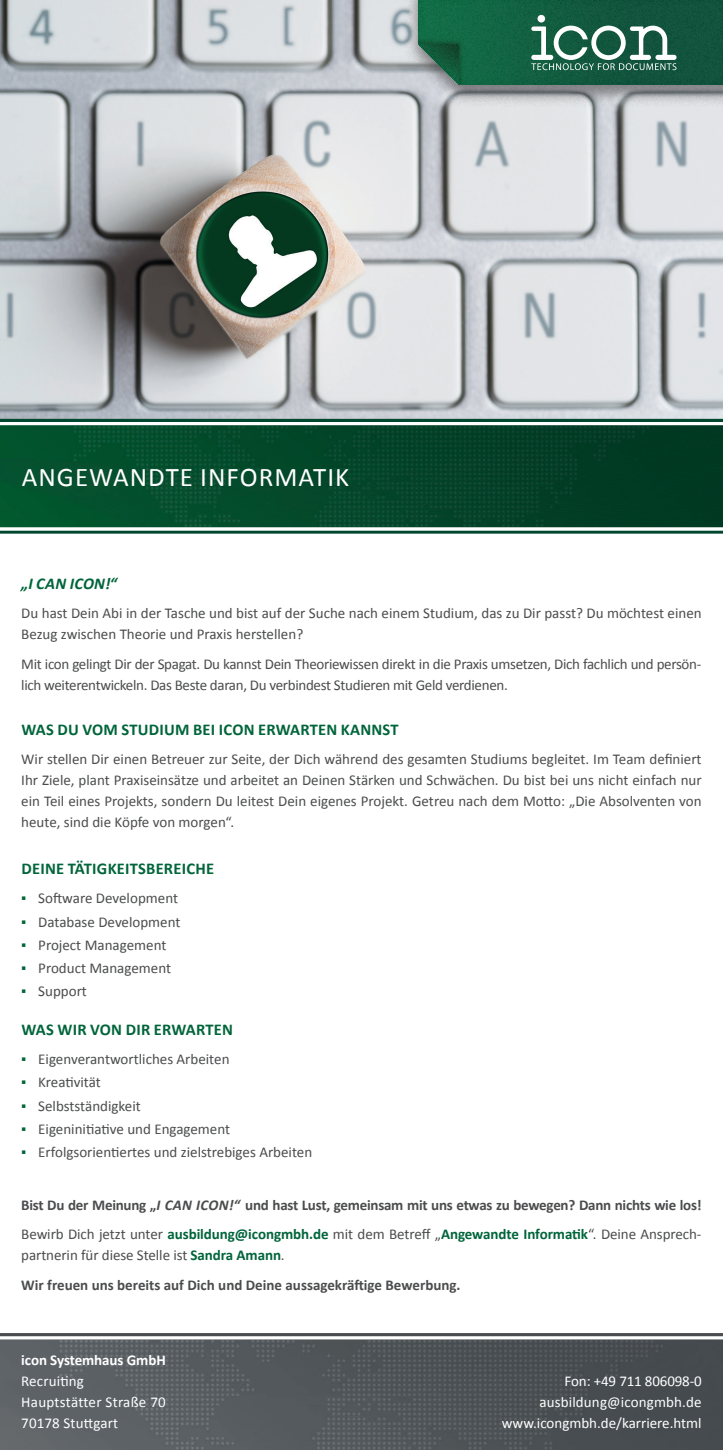
<style>
.page{position:relative;width:723px;height:1450px;background:#fff}
.page>*{position:absolute;margin:0;border:0;box-sizing:border-box;transform-origin:0 0}
.t1{font:27px "Calibri";letter-spacing:.04em;color:#fff}
.t2{font:700 16.5px "Calibri";letter-spacing:.015em;color:#00653a}
.t3{font:italic 700 16.5px "Calibri";letter-spacing:.015em;color:#00653a}
.t4{font:15px/21px "Calibri";color:#4b4c4d}
.t5{font:15px/21px "Calibri";letter-spacing:-.02em;color:#4b4c4d}
.t6{font:700 15px/29.5px "Calibri";letter-spacing:-.02em;color:#4b4c4d;text-align:right}
.t7{font:700 15px/29.5px "Calibri";color:#4b4c4d}
.t8{font:15px/21px "Calibri";letter-spacing:.01em;color:#fff}
.t9{font:700 15px "Calibri";letter-spacing:-.01em;color:#fff}
.t10{font:italic 700 15px "Calibri";color:#4b4c4d}
.s1{color:#00653a}
.s2{font-style:italic}
.s3{font-weight:400}
</style>
<div class="page">
<img style="left:0;top:0;width:723px;height:527px">
<div style="left:404px;top:0;width:319px;height:108px;background:#231f20;opacity:.5"></div>
<div style="left:416px;top:0;width:307px;height:85px;background:#fff;opacity:.1"></div>
<svg style="left:531px;top:26px;width:145px;height:44px"></svg>
<div style="left:537px;top:15px;width:8px;height:8px;background:#fff;border-radius:50%"></div>
<hr style="left:0;top:419px;width:723px;height:3px;background:#00472f">
<hr style="left:0;top:422px;width:723px;height:3px;background:#fff">
<svg style="left:0;top:530px;width:723px;height:4px;background:#437765"></svg>
<img style="left:0;top:1339px;width:723px;height:111px">
<hr style="left:0;top:1333px;width:723px;height:3px;background:#4b4c4d">
<h1 class="t1" style="left:22px;top:460px;width:329px">Angewandte Informati k</h1>
<p class="t3" style="left:21px;top:573px;width:97px">„I CAN ICON!“</p>
<p class="t4" style="left:21px;top:603px;width:682px">Du hast Dein Abi in der Tasche und bist auf der Suche nach einem Studium, das zu Dir passt? Du möchtest einen<br>Bezug zwischen Theorie und Praxis herstellen?</p>
<p class="t5" style="left:21px;top:653px;width:681px">Mit icon gelingt Dir der Spagat. Du kannst Dein Theoriewissen direkt in die Praxis umsetzen, Dich fachlich und persön&shy;lich weiterentwickeln. Das Beste daran, Du verbindest Studieren mit Geld verdienen.</p>
<p class="t2" style="left:22px;top:719px;width:378px">Was Du vom Studium bei icon erwarten kannst</p>
<p class="t4" style="left:21px;top:749px;width:682px;text-align:justify">Wir stellen Dir einen Betreuer zur Seite, der Dich während des gesamten Studiums begleitet. Im Team definiert Ihr Ziele, plant Praxiseinsätze und arbeitet an Deinen Stärken und Schwächen. Du bist bei uns nicht einfach nur ein Teil eines Projekts, sondern Du leitest Dein eigenes Projekt. Getreu nach dem Motto: „Die Absolventen von heute, sind die Köpfe von morgen“.</p>
<p class="t2" style="left:22px;top:858px;width:95px">Deine TÄTIGKEIT</p>
<p class="t2" style="left:138px;top:858px;width:17px">SBEREIC</p>
<p class="t2" style="left:195px;top:858px;width:18px">HE</p>
<p class="t4" style="left:21px;top:888px;width:158px"><span class="s1">▪</span> Software Development</p>
<p class="t4" style="left:21px;top:911px;width:161px"><span class="s1">▪</span> Database Development</p>
<p class="t4" style="left:21px;top:934px;width:147px"><span class="s1">▪</span> Project Management</p>
<p class="t4" style="left:21px;top:957px;width:151px"><span class="s1">▪</span> Product Management</p>
<p class="t4" style="left:21px;top:980px;width:67px"><span class="s1">▪</span> Support</p>
<p class="t2" style="left:22px;top:1019px;width:213px">Was wir von Dir erwarten</p>
<p class="t4" style="left:21px;top:1049px;width:210px"><span class="s1">▪</span> Eigenverantwortliches Arbeiten</p>
<p class="t4" style="left:21px;top:1072px;width:81px"><span class="s1">▪</span> Kreativität</p>
<p class="t4" style="left:21px;top:1095px;width:121px"><span class="s1">▪</span> Selbstständigkeit</p>
<p class="t4" style="left:21px;top:1118px;width:210px"><span class="s1">▪</span> Eigeninitiative und Engagement</p>
<p class="t4" style="left:21px;top:1141px;width:292px"><span class="s1">▪</span> Erfolgsorientiertes und zielstrebiges Arbeiten</p>
<p class="t7" style="left:21px;top:1190px;width:154px">Bist Du der Meinung „<span class="s2">I CAN</span></p>
<p class="t10" style="left:196px;top:1195px;width:10px">ICON</p>
<p class="t6" style="left:21px;top:1190px;width:682px"><span class="s2">!“</span> und hast Lust, gemeinsam mit uns etwas zu bewegen? Dann nichts wie los!<br><span class="s3">Bewirb Dich jetzt unter</span> <span class="s1">ausbildung@icongmbh.de</span> <span class="s3">mit dem Betreff „</span><span class="s1">Angewandte Informatik</span><span class="s3">“. Deine Ansprech-</span></p>
<p class="t7" style="left:21px;top:1240px;width:441px"><span class="s3">partnerin für diese Stelle ist</span> <span class="s1">Sandra Amann</span><span class="s3">.<br></span>Wir freuen uns bereits auf Dich und Deine aussagekräftige Bewerbung.</p>
<p class="t9" style="left:21px;top:1350px;width:146px">icon Systemhaus GmbH</p>
<p class="t8" style="left:21px;top:1370px;width:146px">Recruiting<br>Hauptstätter Straße 70<br>70178 Stuttgart</p>
<p class="t8" style="left:502px;top:1370px;width:201px;text-align:right">Fon: +49 711 806098-0 ausbildung@icongmbh.de www.icongmbh.de/karriere.html</p>
</div>
